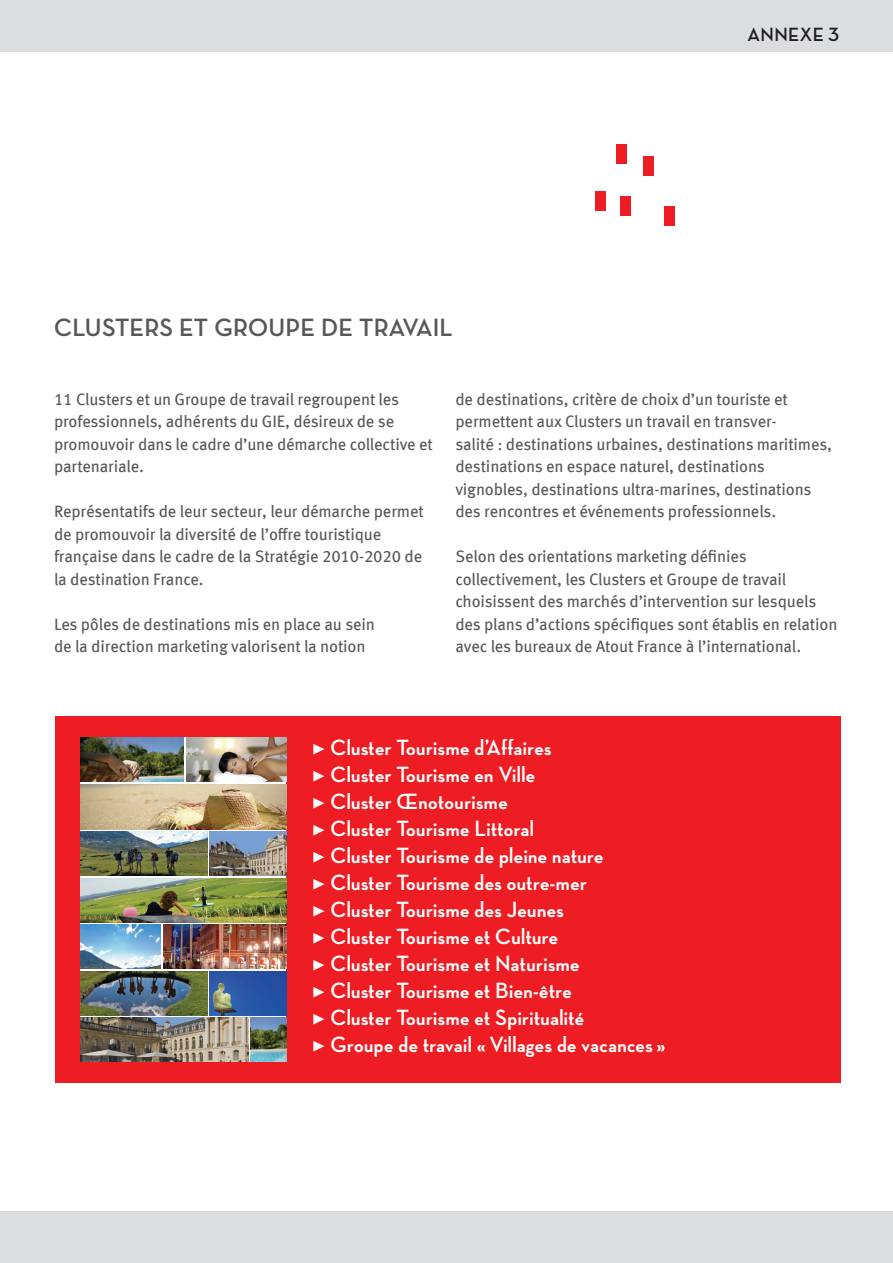
<style>
.page{position:relative;width:893px;height:1263px;background:#fff}
.page>*{position:absolute;margin:0;border:0;box-sizing:border-box;transform-origin:0 0}
.t1{font:700 25.5px "Neutra Disp";letter-spacing:.01em;color:#57585a}
.t2{font:700 22.5px/27px "Neutra Disp";letter-spacing:.015em;color:#fff}
.t3{font:700 19.5px "Neutra Disp";letter-spacing:.02em;color:#231f20}
.t4{font:16.5px/22.5px "Meta OFC";letter-spacing:-.01em;color:#57585a}
.s1{font-family:"Minion Pro";font-weight:400}
</style>
<div class="page">
<div style="left:0;top:1211px;width:893px;height:52px;background:#dcdddf"></div>
<div style="left:0;top:0;width:893px;height:51px;background:#dcdddf"></div>
<div style="left:55px;top:716px;width:785px;height:367px;background:#ee1d23"></div>
<img style="left:80px;top:738px;width:206px;height:324px">
<img style="left:80px;top:738px;width:103px;height:44px">
<img style="left:251px;top:1018px;width:35px;height:44px">
<img style="left:80px;top:785px;width:206px;height:44px">
<img style="left:80px;top:832px;width:127px;height:44px">
<img style="left:80px;top:971px;width:127px;height:44px">
<img style="left:210px;top:832px;width:76px;height:44px">
<img style="left:80px;top:1018px;width:168px;height:44px">
<img style="left:80px;top:878px;width:206px;height:44px">
<img style="left:186px;top:738px;width:100px;height:44px">
<img style="left:80px;top:924px;width:81px;height:44px">
<img style="left:164px;top:924px;width:122px;height:44px">
<img style="left:210px;top:971px;width:76px;height:44px">
<div style="left:616px;top:144px;width:11px;height:20px;background:#ee1d23"></div>
<div style="left:595px;top:192px;width:11px;height:19px;background:#ee1d23"></div>
<div style="left:643px;top:156px;width:11px;height:20px;background:#ee1d23"></div>
<div style="left:664px;top:206px;width:11px;height:20px;background:#ee1d23"></div>
<div style="left:620px;top:196px;width:10px;height:20px;background:#ee1d23"></div>
<h1 class="t1" style="left:54px;top:313px;width:392px">Clusters et Groupe de travail</h1>
<p class="t3" style="left:747px;top:23px;width:93px">annexe 3</p>
<p class="t4" style="left:54px;top:388px;width:380px">11 Clusters et un Groupe de travail regroupent les professionnels, adhérents du GIE, désireux de se promouvoir dans le cadre d’une démarche collective et partenariale.</p>
<p class="t4" style="left:54px;top:500px;width:371px">Représentatifs de leur secteur, leur démarche permet de promouvoir la diversité de l’offre touristique française dans le cadre de la Stratégie 2010-2020 de la destination France.</p>
<p class="t4" style="left:54px;top:613px;width:323px">Les pôles de destinations mis en place au sein de la direction marketing valorisent la notion</p>
<p class="t4" style="left:455px;top:388px;width:378px">de destinations, critère de choix d’un touriste et permettent aux Clusters un travail en transver-<br>salité : destinations urbaines, destinations maritimes, destinations en espace naturel, destinations vignobles, destinations ultra-marines, destinations des rencontres et événements professionnels.</p>
<p class="t4" style="left:455px;top:545px;width:384px">Selon des orientations marketing définies collectivement, les Clusters et Groupe de travail choisissent des marchés d’intervention sur lesquels des plans d’actions spécifiques sont établis en relation avec les bureaux de Atout France à l’international.</p>
<p class="t2" style="left:312px;top:735px;width:355px"><span class="s1">▶</span> Cluster Tourisme d’Affaires<br><span class="s1">▶</span> Cluster Tourisme en Ville<br><span class="s1">▶</span> Cluster Œnotourisme<br><span class="s1">▶</span> Cluster Tourisme Littoral<br><span class="s1">▶</span> Cluster Tourisme de pleine nature<br><span class="s1">▶</span> Cluster Tourisme des outre-mer<br><span class="s1">▶</span> Cluster Tourisme des Jeunes<br><span class="s1">▶</span> Cluster Tourisme et Culture<br><span class="s1">▶</span> Cluster Tourisme et Naturisme<br><span class="s1">▶</span> Cluster Tourisme et Bien-être<br><span class="s1">▶</span> Cluster Tourisme et Spiritualité<br><span class="s1">▶</span> Groupe de travail « Villages de vacances »</p>
</div>
